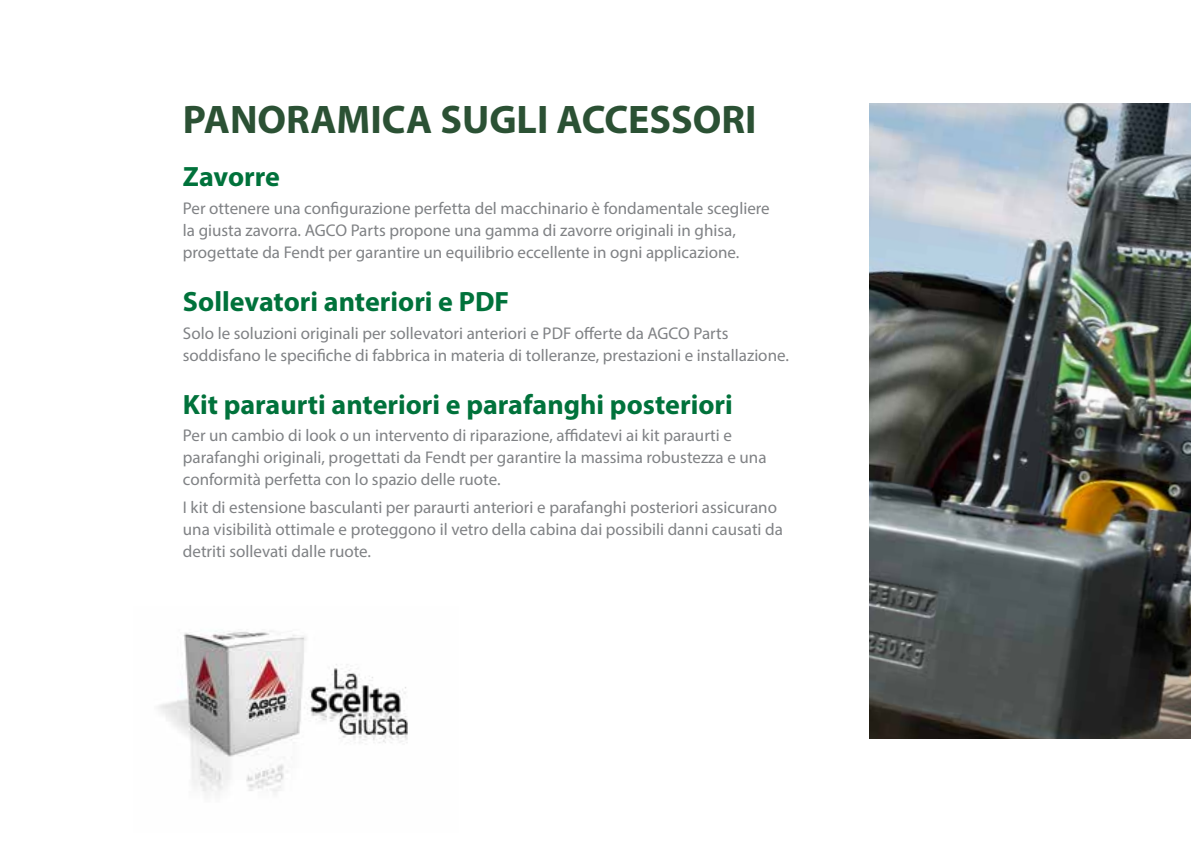
<style>
.page{position:relative;width:1191px;height:842px;background:#fff}
.page>*{position:absolute;margin:0;border:0;box-sizing:border-box;transform-origin:0 0}
.t1{font:700 40px "Myriad Pro";color:#2b5134}
.t2{font:700 28px "Myriad Pro";color:#00723b}
.t3{font:17px/22px "Myriad Pro";color:#808285}
</style>
<div class="page">
<img style="left:158px;top:631px;width:250px;height:162px">
<img style="left:869px;top:103px;width:322px;height:636px">
<h1 class="t1" style="left:183px;top:94px;width:575px">PANORAMICA SUGLI ACCESSORI</h1>
<h2 class="t2" style="left:183px;top:159px;width:99px">Zavorre</h2>
<p class="t3" style="left:183px;top:197px;width:588px">Per ottenere una configurazione perfetta del macchinario è fondamentale scegliere la giusta zavorra. AGCO Parts propone una gamma di zavorre originali in ghisa, progettate da Fendt per garantire un equilibrio eccellente in ogni applicazione.</p>
<h2 class="t2" style="left:183px;top:283px;width:328px">Sollevatori anteriori e PDF</h2>
<p class="t3" style="left:183px;top:322px;width:607px">Solo le soluzioni originali per sollevatori anteriori e PDF offerte da AGCO Parts soddisfano le specifiche di fabbrica in materia di tolleranze, prestazioni e installazione.</p>
<h2 class="t2" style="left:183px;top:386px;width:551px">Kit paraurti anteriori e parafanghi posteriori</h2>
<p class="t3" style="left:183px;top:424px;width:585px">Per un cambio di look o un intervento di riparazione, affidatevi ai kit paraurti e parafanghi originali, progettati da Fendt per garantire la massima robustezza e una conformità perfetta con lo spazio delle ruote.</p>
<p class="t3" style="left:183px;top:496px;width:601px">I kit di estensione basculanti per paraurti anteriori e parafanghi posteriori assicurano una visibilità ottimale e proteggono il vetro della cabina dai possibili danni causati da detriti sollevati dalle ruote.</p>
</div>
